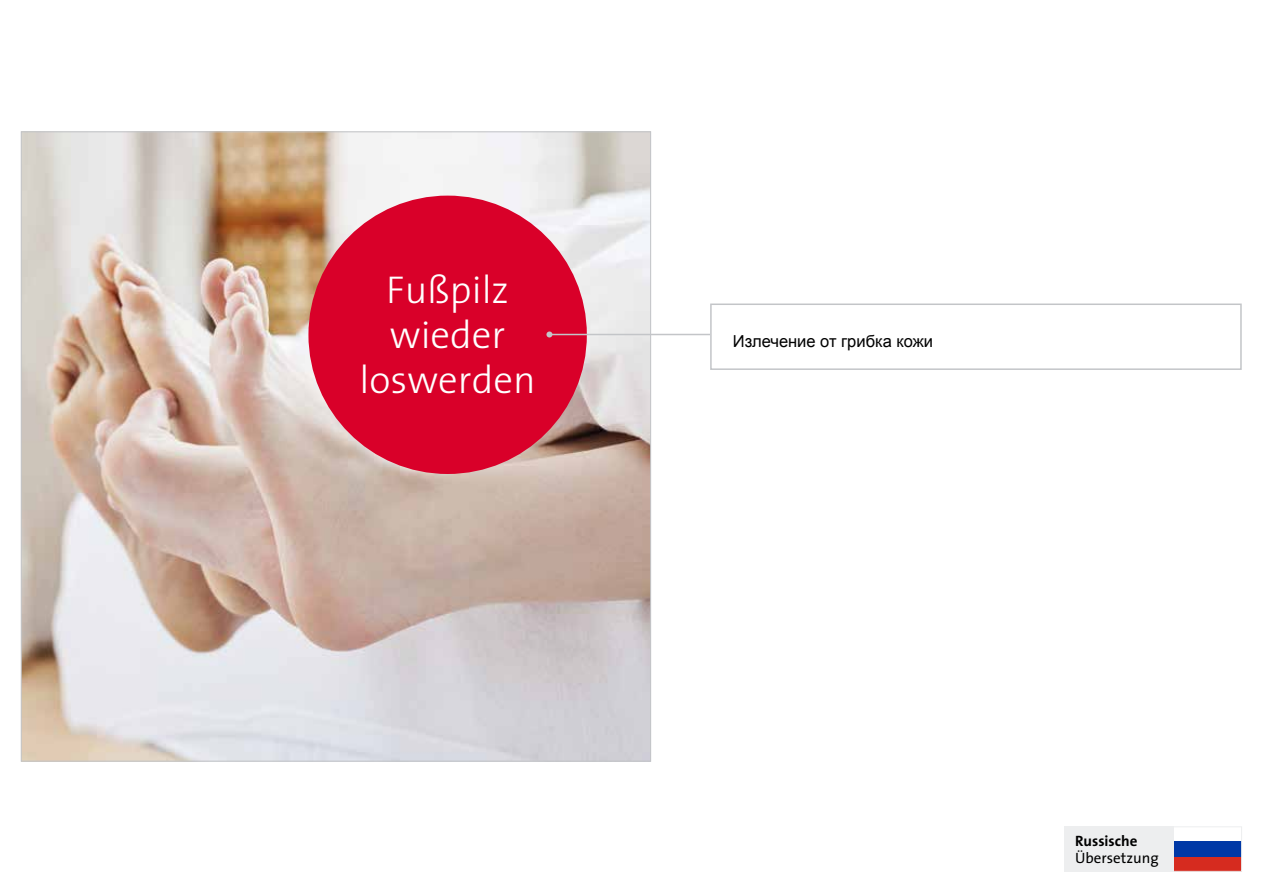
<style>
.page{position:relative;width:1263px;height:893px;background:#fff}
.page>*{position:absolute;margin:0;border:0;box-sizing:border-box;transform-origin:0 0}
.t1{font:300 39px/44.8px "The Sans";color:#fff;text-align:center}
.t2{font:16.5px "Arial";color:#000}
.t3{font:15px "The Sans";color:#000}
.t4{font:700 15px "The Sans";color:#000}
</style>
<div class="page">
<div style="left:1170px;top:849px;width:71px;height:22px;background:#d62b1f"></div>
<div style="left:1170px;top:841px;width:71px;height:16px;background:#0038a6"></div>
<div style="left:1170px;top:826px;width:72px;height:46px;border:1px solid #edeeef"></div>
<div style="left:1064px;top:826px;width:110px;height:46px;background:#edeeef"></div>
<img style="left:23px;top:133px;width:626px;height:627px">
<div style="left:308px;top:196px;width:279px;height:278px;background:#d90029;border-radius:50%"></div>
<hr style="left:549px;top:334px;width:174px;height:1px;background:#c3c5c8">
<svg style="left:546px;top:331px;width:6px;height:6px"></svg>
<div style="left:711px;top:304px;width:530px;height:65px;background:#fff"></div>
<div style="left:710px;top:303px;width:532px;height:67px;border:2px solid #c3c5c8"></div>
<p class="t1" style="left:360px;top:266px;width:177px">Fußpilz wieder loswerden</p>
<p class="t2" style="left:733px;top:331px;width:202px">Излечение от грибка кожи</p>
<p class="t4" style="left:1075px;top:829px;width:64px">Russische</p>
<p class="t3" style="left:1075px;top:845px;width:85px">Übersetzung</p>
</div>
